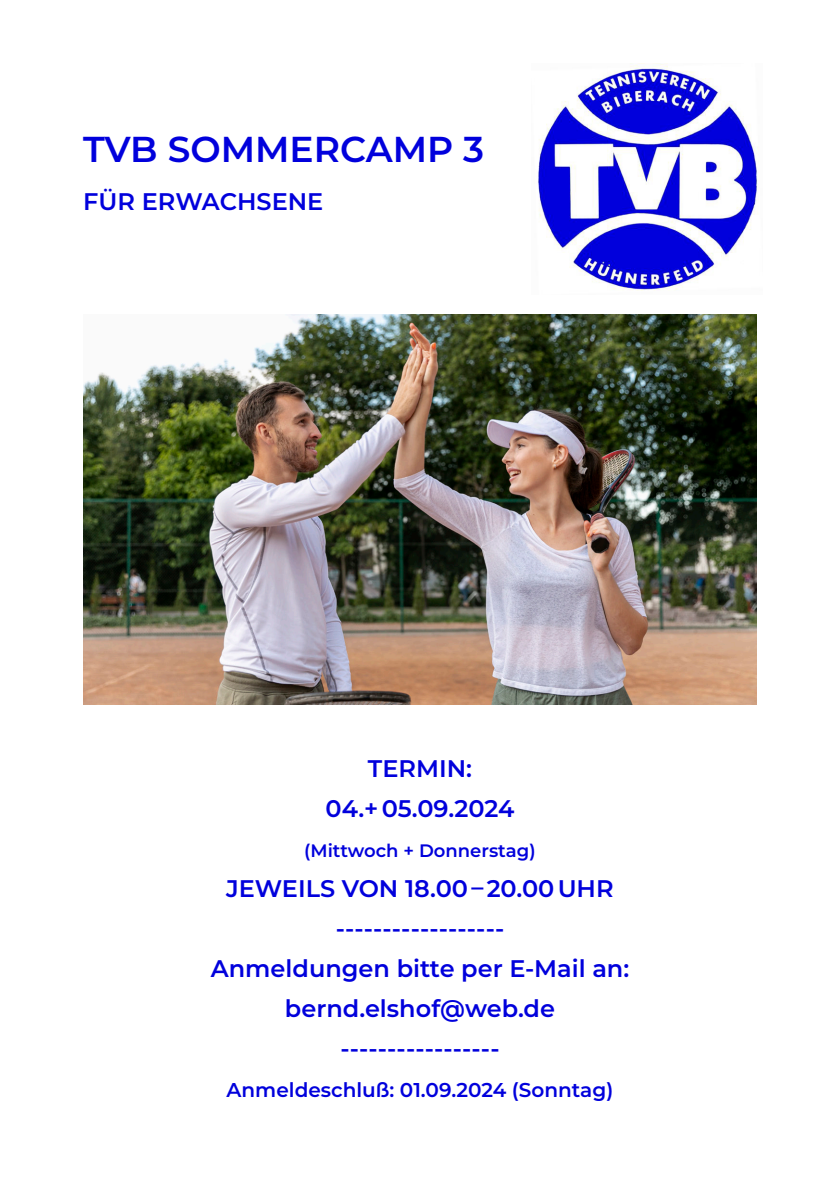
<style>
.page{position:relative;width:840px;height:1191px;background:#fff}
.page>*{position:absolute;margin:0;border:0;box-sizing:border-box;transform-origin:0 0}
.t1{font:600 36px "Montserrat";color:#0100dc}
.t2{font:600 24px/40px "Montserrat";color:#0100dc;text-align:center}
.t3{font:600 20px "Montserrat";color:#0100dc}
.t4{font:600 18px "Montserrat";color:#0100dc}
</style>
<div class="page">
<img style="left:83px;top:315px;width:673px;height:389px">
<img style="left:538px;top:63px;width:221px;height:228px">
<h1 class="t1" style="left:83px;top:124px;width:402px">TVB SOMMERCAMP 3</h1>
<p class="t2" style="left:83px;top:180px;width:241px">FÜR ERWACHSENE</p>
<p class="t2" style="left:325px;top:747px;width:190px">TERMIN:<br>04.+ 05.09.2024</p>
<p class="t4" style="left:304px;top:837px;width:233px">(Mittwoch + Donnerstag)</p>
<p class="t2" style="left:211px;top:867px;width:420px">JEWEILS VON 18.00 – 20.00 UHR ------------------<br>Anmeldungen bitte per E-Mail an: bernd.elshof@web.de -----------------</p>
<p class="t3" style="left:226px;top:1075px;width:388px">Anmeldeschluß: 01.09.2024 (Sonntag)</p>
</div>
